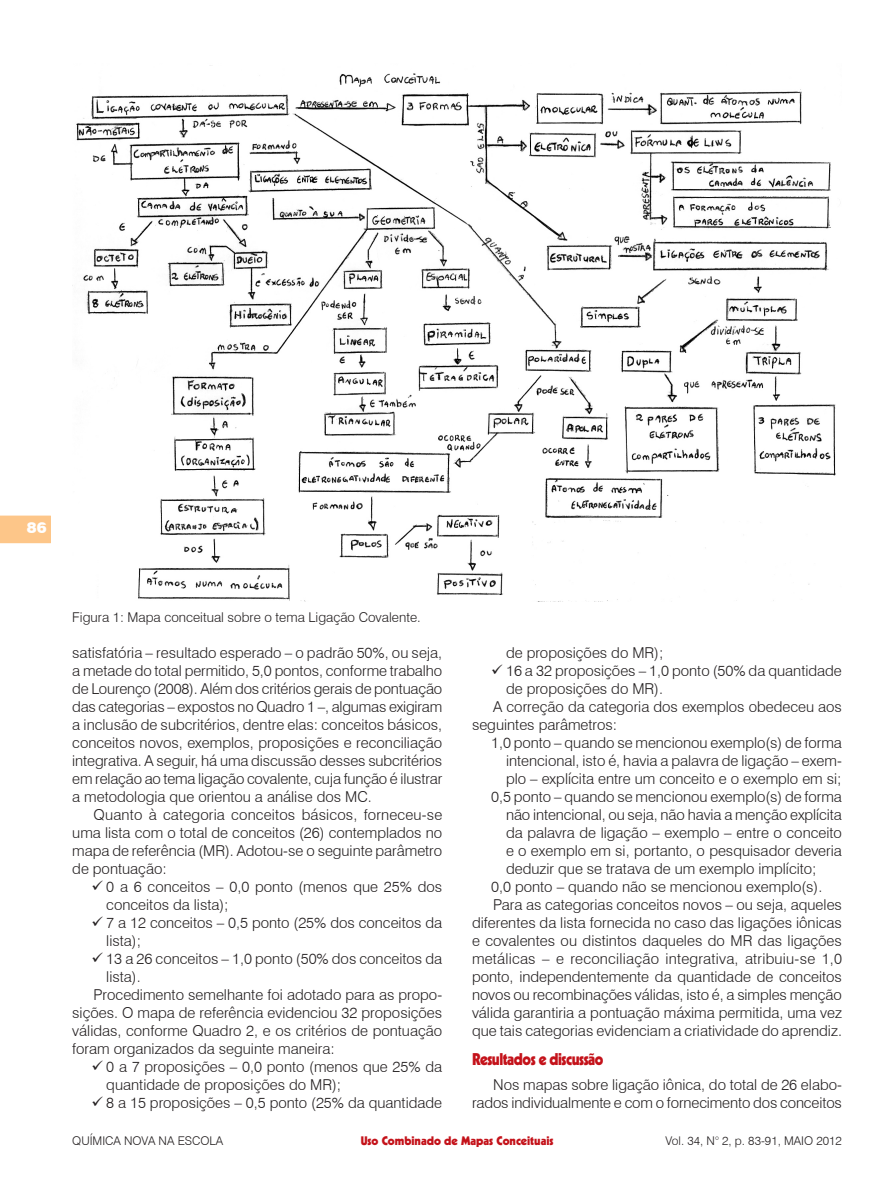
<style>
.page{position:relative;width:893px;height:1191px;background:#fff}
.page>*{position:absolute;margin:0;border:0;box-sizing:border-box;transform-origin:0 0}
.Seção{font:900 16.5px "Kabel";letter-spacing:-.03em;color:#c4121a;scale:.9 1}
.Tabulação{font:300 15px/18px "Swiss 721 BT";color:#231f20;text-align:justify}
.t1{font:900 15px "Swiss 721 BT";color:#fff}
.Figura{font:300 13.5px "Swiss 721 BT";color:#231f20}
.t2{font:300 12px "Swiss 721 BT";color:#231f20}
.t3{font:900 12px "Kabel";color:#c4121a}
</style>
<div class="page">
<svg style="left:0;top:515px;width:51px;height:28px"></svg>
<img style="left:76px;top:65px;width:760px;height:537px">
<p class="t1" style="left:27px;top:518px;width:21px">86</p>
<p class="Figura" style="left:72px;top:609px;width:350px">Figura 1: Mapa conceitual sobre o tema Ligação Covalente.</p>
<p class="Tabulação" style="left:72px;top:643px;width:372px">satisfatória – resultado esperado – o padrão 50%, ou seja, a metade do total permitido, 5,0 pontos, conforme trabalho de Lourenço (2008). Além dos critérios gerais de pontuação das categorias – expostos no Quadro 1 –, algumas exigiram a inclusão de subcritérios, dentre elas: conceitos básicos, conceitos novos, exemplos, proposições e reconciliação integrativa. A seguir, há uma discussão desses subcritérios em relação ao tema ligação covalente, cuja função é ilustrar a metodologia que orientou a análise dos MC.</p>
<p class="Tabulação" style="left:72px;top:805px;width:372px;text-indent:21px">Quanto à categoria conceitos básicos, forneceu-se uma lista com o total de conceitos (26) contemplados no mapa de referência (MR). Adotou-se o seguinte parâmetro de pontuação:</p>
<p class="Tabulação" style="left:106px;top:877px;width:337px;text-indent:-15px">✓ 0 a 6 conceitos – 0,0 ponto (menos que 25% dos conceitos da lista);</p>
<p class="Tabulação" style="left:106px;top:913px;width:337px;text-indent:-15px">✓ 7 a 12 conceitos – 0,5 ponto (25% dos conceitos da lista);</p>
<p class="Tabulação" style="left:106px;top:949px;width:337px;text-indent:-15px">✓ 13 a 26 conceitos – 1,0 ponto (50% dos conceitos da lista).</p>
<p class="Tabulação" style="left:72px;top:985px;width:371px;text-indent:21px">Procedimento semelhante foi adotado para as propo&shy;sições. O mapa de referência evidenciou 32 proposições válidas, conforme Quadro 2, e os critérios de pontuação foram organizados da seguinte maneira:</p>
<p class="Tabulação" style="left:106px;top:1057px;width:337px;text-indent:-15px">✓ 0 a 7 proposições – 0,0 ponto (menos que 25% da quantidade de proposições do MR);</p>
<p class="Tabulação" style="left:91px;top:1093px;width:352px">✓ 8 a 15 proposições – 0,5 ponto (25% da quantidade</p>
<p class="Tabulação" style="left:506px;top:643px;width:159px">de proposições do MR);</p>
<p class="Tabulação" style="left:506px;top:661px;width:337px;text-indent:-15px">✓ 16 a 32 proposições – 1,0 ponto (50% da quantidade de proposições do MR).</p>
<p class="Tabulação" style="left:472px;top:697px;width:371px;text-indent:21px">A correção da categoria dos exemplos obedeceu aos seguintes parâmetros:</p>
<p class="Tabulação" style="left:506px;top:733px;width:337px;text-indent:-15px">1,0 ponto – quando se mencionou exemplo(s) de forma intencional, isto é, havia a palavra de ligação – exem&shy;plo – explícita entre um conceito e o exemplo em si;</p>
<p class="Tabulação" style="left:506px;top:787px;width:337px;text-indent:-15px">0,5 ponto – quando se mencionou exemplo(s) de forma não intencional, ou seja, não havia a menção explícita da palavra de ligação – exemplo – entre o conceito e o exemplo em si, portanto, o pesquisador deveria deduzir que se tratava de um exemplo implícito;</p>
<p class="Tabulação" style="left:491px;top:877px;width:333px">0,0 ponto – quando não se mencionou exemplo(s).</p>
<p class="Tabulação" style="left:472px;top:895px;width:372px;text-indent:21px">Para as categorias conceitos novos – ou seja, aqueles diferentes da lista fornecida no caso das ligações iônicas e covalentes ou distintos daqueles do MR das ligações metálicas – e reconciliação integrativa, atribuiu-se 1,0 ponto, independentemente da quantidade de conceitos novos ou recombinações válidas, isto é, a simples menção válida garantiria a pontuação máxima permitida, uma vez que tais categorias evidenciam a criatividade do aprendiz.</p>
<p class="Seção" style="left:472px;top:1048px;width:148px">Resultados e discussão</p>
<p class="Tabulação" style="left:472px;top:1075px;width:371px;text-align:right">Nos mapas sobre ligação iônica, do total de 26 elabo&shy;rados individualmente e com o fornecimento dos conceitos</p>
<p class="t2" style="left:72px;top:1133px;width:152px">QUÍMICA NOVA NA ESCOLA</p>
<p class="t3" style="left:361px;top:1133px;width:194px">Uso Combinado de Mapas Conceituais</p>
<p class="t2" style="left:665px;top:1133px;width:178px">Vol. 34, N° 2, p. 83-91, MAIO 2012</p>
</div>
